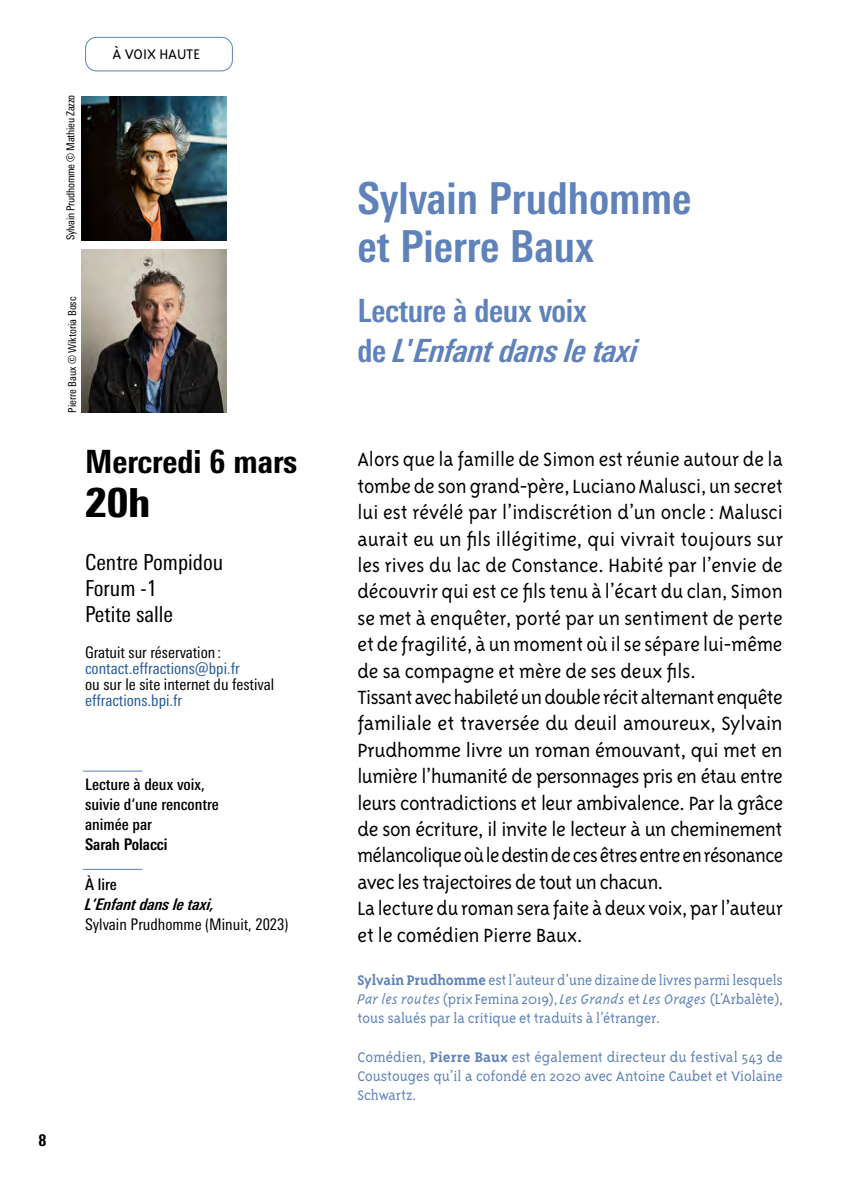
<style>
.page{position:relative;width:851px;height:1191px;background:#fff}
.page>*{position:absolute;margin:0;border:0;box-sizing:border-box;transform-origin:0 0}
.t1{font:700 condensed 44px/48px "Univers Next Pro";color:#5e82b9}
.t2{font:900 condensed 40px "Univers Next Pro";color:#000}
.t3{font:700 condensed 32px/40px "Univers Next Pro";letter-spacing:-.01em;color:#5e82b9}
.t4{font:800 condensed 32px "Univers Next Pro";color:#000}
.t5{font:300 22px/26.4px "Triplex Sans OT";letter-spacing:-.005em;color:#000}
.t6{font:condensed 22px/26px "Univers Next Pro";color:#000}
.t7{font:300 16px/19.2px "Triplex Serif OT";color:#5e82b9;text-align:justify}
.t8{font:condensed 16px "Univers Next Pro";color:#000}
.t9{font:500 condensed 16px/20px "Univers Next Pro";color:#000}
.t10{font:condensed 16px "Univers Next Pro";color:#275b9b}
.t11{font:italic 700 condensed 16px "Univers Next Pro";color:#000}
.t12{font:700 condensed 16px "Univers Next Pro";color:#000}
.t13{font:300 16px "Triplex Sans OT";color:#000;scale:1.06 1}
.t14{font:800 condensed 16px "Univers Next Pro";color:#000}
.t15{font:condensed 11px "Univers Next Pro";letter-spacing:-.02em;color:#000}
.t16{font:condensed 11px "Univers Next Pro";color:#000}
.s1{font-style:italic}
.s2{font-weight:700}
.s3{font-family:"Triplex";font-style:italic}
</style>
<div class="page">
<hr style="left:83px;top:770px;width:59px;height:1px;background:#5e82b9">
<hr style="left:83px;top:869px;width:59px;height:1px;background:#5e82b9">
<div style="left:85px;top:37px;width:148px;height:34px;border:1px solid #5e82b9;border-radius:11px"></div>
<hr style="left:850px;top:0;width:1px;height:1191px;background:#0092aa">
<img style="left:82px;top:250px;width:145px;height:162px">
<img style="left:82px;top:96px;width:145px;height:145px">
<p class="t15" style="left:64px;top:240px;width:147px;rotate:-90deg">Sylvain Prudhomme © Mathieu Zazzo</p>
<p class="t13" style="left:113px;top:46px;width:84px">À VOIX HAUTE</p>
<p class="t16" style="left:66px;top:412px;width:117px;rotate:-90deg">Pierre Baux © Wiktoria Bosc</p>
<h3 class="t4" style="left:85px;top:443px;width:214px">Mercredi 6 mars</h3>
<h2 class="t2" style="left:85px;top:479px;width:67px">20h</h2>
<p class="t6" style="left:85px;top:548px;width:140px">Centre Pompidou<br>Forum -1<br>Petite salle</p>
<p class="t8" style="left:85px;top:642px;width:137px">Gratuit sur réservation :</p>
<p class="t10" style="left:85px;top:658px;width:156px">contact.effractions@bpi.fr</p>
<p class="t8" style="left:85px;top:674px;width:190px">ou sur le site internet du festival</p>
<p class="t10" style="left:85px;top:690px;width:99px">effractions.bpi.fr</p>
<p class="t9" style="left:85px;top:774px;width:135px">Lecture à deux voix, suivie d‘une rencontre animée par</p>
<p class="t12" style="left:85px;top:834px;width:84px">Sarah Polacci</p>
<p class="t9" style="left:85px;top:874px;width:33px">À lire</p>
<p class="t11" style="left:85px;top:894px;width:131px">L’Enfant dans le taxi,</p>
<p class="t8" style="left:85px;top:914px;width:205px">Sylvain Prudhomme (Minuit, 2023)</p>
<p class="t14" style="left:39px;top:1131px;width:9px">8</p>
<h1 class="t1" style="left:357px;top:174px;width:335px">Sylvain Prudhomme et Pierre Baux</h1>
<h3 class="t3" style="left:357px;top:290px;width:282px">Lecture à deux voix<br>de <span class="s1">L</span>’<span class="s1">Enfant dans le taxi</span></h3>
<p class="t5" style="left:357px;top:446px;width:427px">Alors que la famille de Simon est réunie autour de la tombe de son grand-père, Luciano Malusci, un secret lui est révélé par l’indiscrétion d’un oncle : Malusci aurait eu un fils illégitime, qui vivrait toujours sur les rives du lac de Constance. Habité par l’envie de découvrir qui est ce fils tenu à l’écart du clan, Simon se met à enquêter, porté par un sentiment de perte et de fragilité, à un moment où il se sépare lui-même de sa compagne et mère de ses deux fils.<br>Tissant avec habileté un double récit alternant enquête familiale et traversée du deuil amoureux, Sylvain Prudhomme livre un roman émouvant, qui met en lumière l’humanité de personnages pris en étau entre leurs contradictions et leur ambivalence. Par la grâce de son écriture, il invite le lecteur à un cheminement mélancolique où le destin de ces êtres entre en résonance avec les trajectoires de tout un chacun.<br>La lecture du roman sera faite à deux voix, par l’auteur et le comédien Pierre Baux.</p>
<p class="t7" style="left:357px;top:970px;width:427px"><span class="s2">Sylvain Prudhomme</span> est l’auteur d’une dizaine de livres parmi lesquels <span class="s3">Par les routes</span> (prix Femina 2019), <span class="s3">Les Grands</span> et <span class="s3">Les Orages</span> (L’Arbalète), tous salués par la critique et traduits à l’étranger.</p>
<p class="t7" style="left:357px;top:1047px;width:427px">Comédien, <span class="s2">Pierre Baux</span> est également directeur du festival 543 de Coustouges qu’il a cofondé en 2020 avec Antoine Caubet et Violaine Schwartz.</p>
</div>
